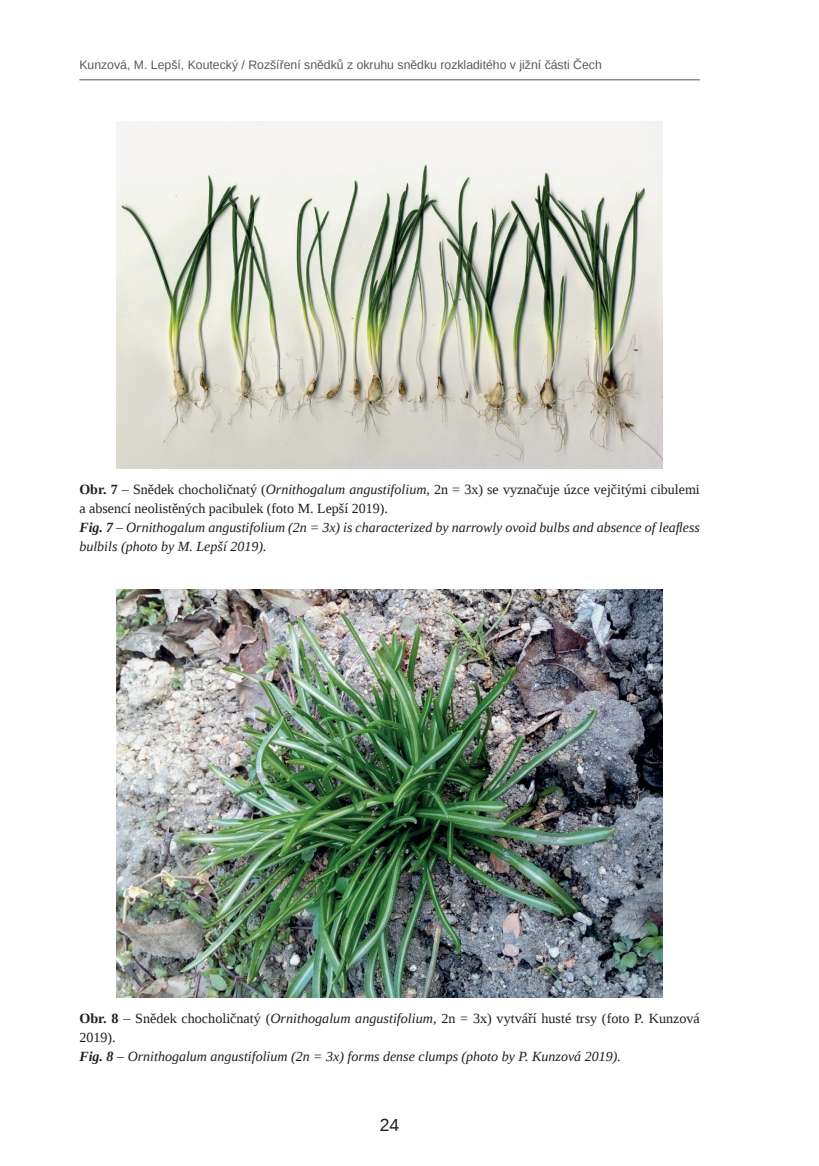
<style>
.page{position:relative;width:819px;height:1166px;background:#fff}
.page>*{position:absolute;margin:0;border:0;box-sizing:border-box;transform-origin:0 0}
.t1{font:17.5px "Liberation Sans";color:#231f20}
.t2{font:italic 14px/18.9px "Liberation Serif";color:#231f20}
.t3{font:12.25px "Liberation Sans";color:#57585a}
.s1{font-weight:700;font-style:normal}
.s2{font-style:normal}
.s3{font-weight:700}
</style>
<div class="page">
<hr style="left:79px;top:79px;width:620px;height:1px;background:#57585a">
<img style="left:117px;top:121px;width:545px;height:348px">
<img style="left:117px;top:589px;width:545px;height:408px">
<p class="t3" style="left:79px;top:58px;width:524px">Kunzová, M. Lepší, Koutecký / Rozšíření snědků z okruhu snědku rozkladitého v jižní části Čech</p>
<p class="t2" style="left:79px;top:480px;width:622px"><span class="s1">Obr. 7</span> <span class="s2">– Snědek chocholičnatý (</span>Ornithogalum angustifolium<span class="s2">, 2n = 3x) se vyznačuje úzce vejčitými cibulemi a absencí neolistěných pacibulek (foto M. Lepší 2019).<br></span><span class="s3">Fig. 7</span> – Ornithogalum angustifolium (2n = 3x) is characterized by narrowly ovoid bulbs and absence of leafless bulbils (photo by M. Lepší 2019).</p>
<p class="t2" style="left:79px;top:1009px;width:622px"><span class="s1">Obr. 8</span> <span class="s2">– Snědek chocholičnatý (</span>Ornithogalum angustifolium<span class="s2">, 2n = 3x) vytváří husté trsy (foto P. Kunzová<br>2019).<br></span><span class="s3">Fig. 8</span> – Ornithogalum angustifolium (2n = 3x) forms dense clumps (photo by P. Kunzová 2019).</p>
<p class="t1" style="left:380px;top:1115px;width:21px">24</p>
</div>
